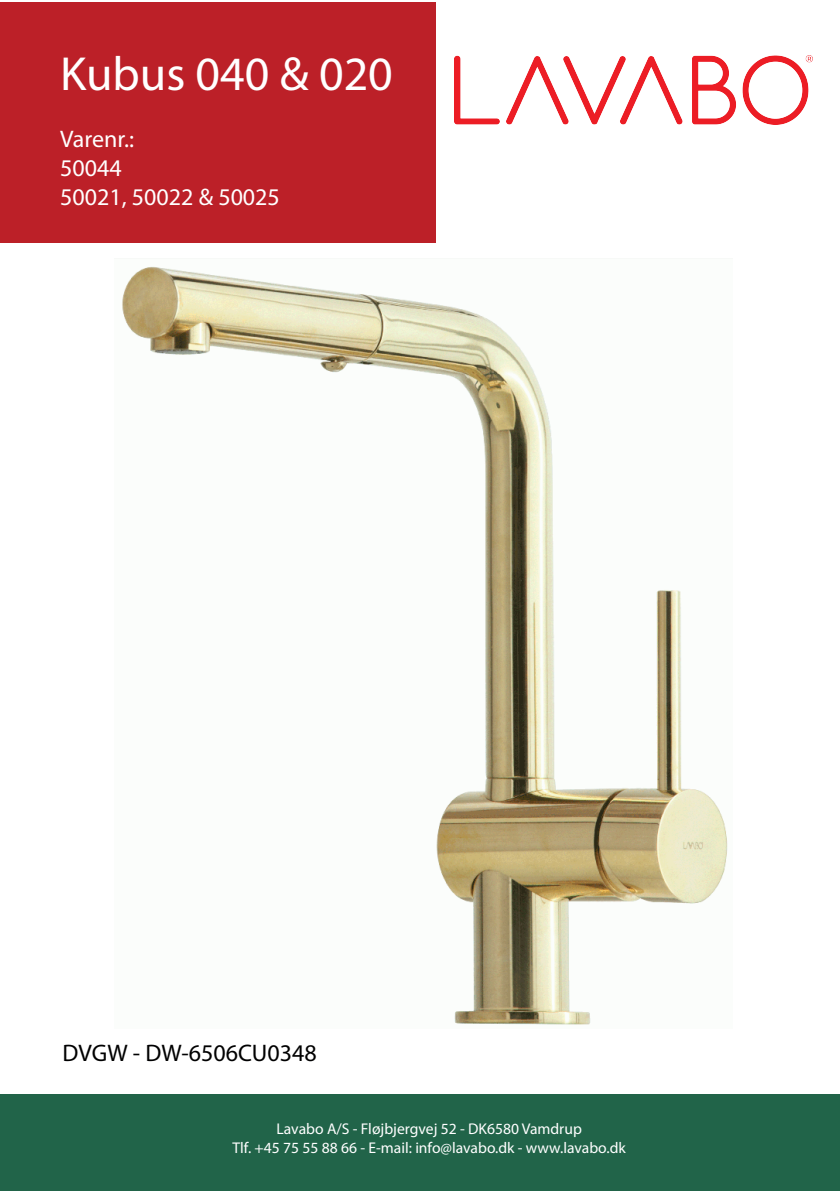
<style>
.page{position:relative;width:840px;height:1191px;background:#fff}
.page>*{position:absolute;margin:0;border:0;box-sizing:border-box;transform-origin:0 0}
.t1{font:48px "Myriad Pro";color:#fff}
.t2{font:24px/28.8px "Myriad Pro";color:#fff}
.t3{font:24px "Myriad Pro";color:#000001}
.t4{font:15.6px/18.6px "Myriad Pro";color:#fff;text-align:center}
</style>
<div class="page">
<div style="left:0;top:2px;width:436px;height:241px;background:#bc2028"></div>
<img style="left:454px;top:55px;width:358px;height:69px">
<div style="left:0;top:1094px;width:839px;height:97px;background:#216449"></div>
<img style="left:122px;top:266px;width:606px;height:759px">
<h1 class="t1" style="left:60px;top:44px;width:334px">Kubus 040 &amp; 020</h1>
<h2 class="t2" style="left:60px;top:125px;width:221px">Varenr.:<br>50044<br>50021, 50022 &amp; 50025</h2>
<h2 class="t3" style="left:62px;top:1038px;width:255px">DVGW - DW-6506CU0348</h2>
<p class="t4" style="left:232px;top:1119px;width:394px">Lavabo A/S - Fløjbjergvej 52 - DK6580 Vamdrup<br>Tlf. +45 75 55 88 66 - E-mail: info@lavabo.dk - www.lavabo.dk</p>
</div>
